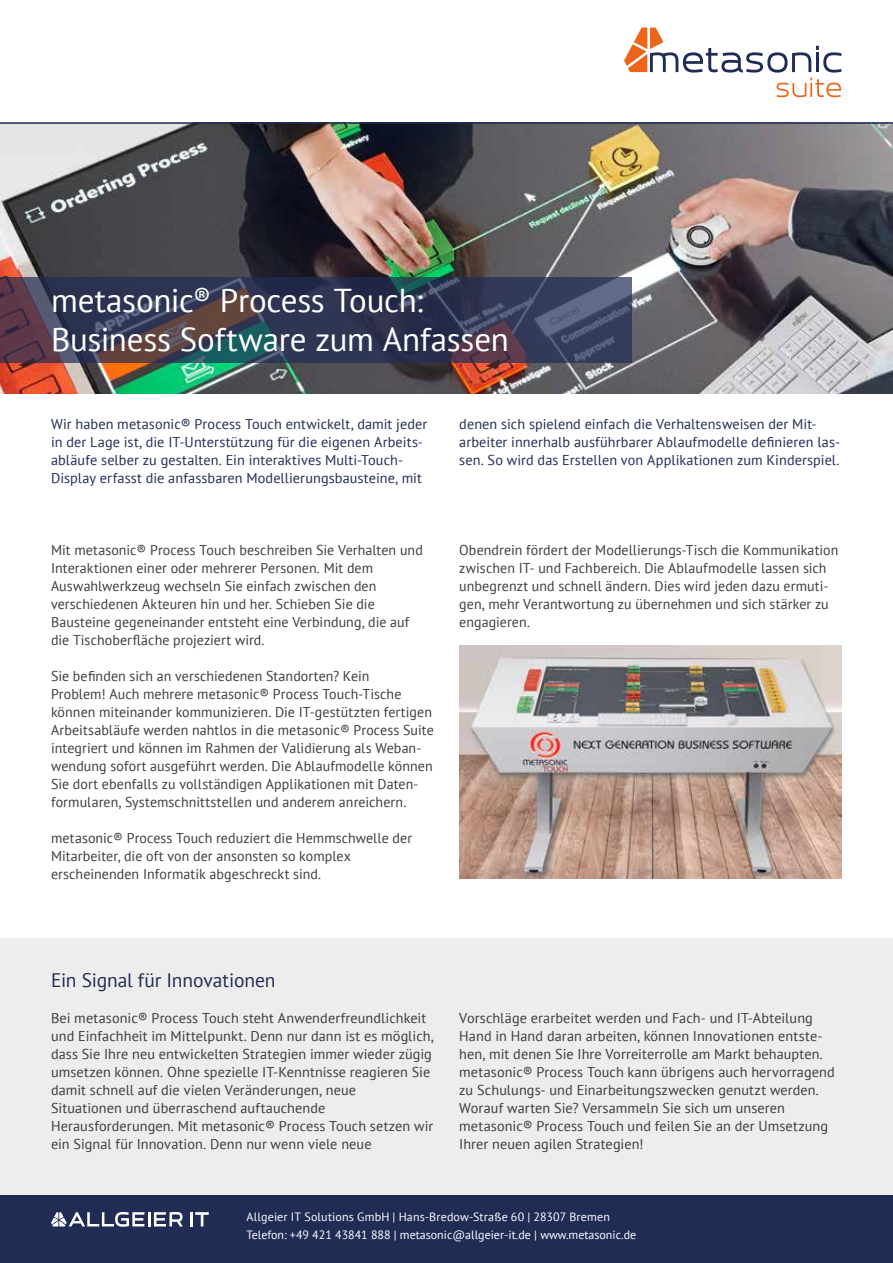
<style>
.page{position:relative;width:893px;height:1263px;background:#fff}
.page>*{position:absolute;margin:0;border:0;box-sizing:border-box;transform-origin:0 0}
.t1{font:33px/39.6px "PT Sans";letter-spacing:-.005em;color:#fff}
.t2{font:19.5px "PT Sans";letter-spacing:-.005em;color:#212c55}
.t3{font:14.25px/18px "PT Sans";letter-spacing:.005em;color:#3c3c3b}
.t4{font:14.25px/18px "PT Sans";letter-spacing:.005em;color:#212c55}
.t5{font:12px/18px "PT Sans";color:#fff}
</style>
<div class="page">
<div style="left:0;top:1195px;width:893px;height:68px;background:#212c55"></div>
<hr style="left:190px;top:1212px;width:3px;height:14px;background:#fff">
<svg style="left:195px;top:1212px;width:14px;height:14px"></svg>
<hr style="left:148px;top:1212px;width:3px;height:14px;background:#fff">
<svg style="left:154px;top:1212px;width:29px;height:15px"></svg>
<svg style="left:51px;top:1212px;width:94px;height:15px"></svg>
<img style="left:0;top:124px;width:893px;height:269px">
<div style="left:0;top:939px;width:893px;height:256px;background:#ededed"></div>
<svg style="left:0;top:277px;width:631px;height:86px;background:#3a3d55"></svg>
<img style="left:459px;top:645px;width:383px;height:234px">
<hr style="left:0;top:122px;width:893px;height:2px;background:#212c55">
<svg style="left:624px;top:28px;width:217px;height:69px"></svg>
<h1 class="t1" style="left:51px;top:279px;width:459px">metasonic<sup>®</sup> Process Touch:<br>Business Software zum Anfassen</h1>
<p class="t4" style="left:51px;top:415px;width:378px">Wir haben metasonic® Process Touch entwickelt, damit jeder in der Lage ist, die IT-Unterstützung für die eigenen Arbeits&shy;abläufe selber zu gestalten. Ein interaktives Multi-Touch-Display erfasst die anfassbaren Modellierungsbausteine, mit</p>
<p class="t4" style="left:459px;top:415px;width:382px">denen sich spielend einfach die Verhaltensweisen der Mit&shy;arbeiter innerhalb ausführbarer Ablaufmodelle definieren las&shy;sen. So wird das Erstellen von Applikationen zum Kinderspiel.</p>
<p class="t3" style="left:51px;top:541px;width:373px">Mit metasonic® Process Touch beschreiben Sie Verhalten und Interaktionen einer oder mehrerer Personen. Mit dem Auswahlwerkzeug wechseln Sie einfach zwischen den verschiedenen Akteuren hin und her. Schieben Sie die Bausteine gegeneinander entsteht eine Verbindung, die auf die Tischoberfläche projeziert wird.</p>
<p class="t3" style="left:51px;top:667px;width:384px">Sie befinden sich an verschiedenen Standorten? Kein<br>Problem! Auch mehrere metasonic® Process Touch-Tische können miteinander kommunizieren. Die IT-gestützten fertigen Arbeitsabläufe werden nahtlos in die metasonic® Process Suite integriert und können im Rahmen der Validierung als Weban&shy;wendung sofort ausgeführt werden. Die Ablaufmodelle können Sie dort ebenfalls zu vollständigen Applikationen mit Daten&shy;formularen, Systemschnittstellen und anderem anreichern.</p>
<p class="t3" style="left:51px;top:829px;width:363px">metasonic® Process Touch reduziert die Hemmschwelle der<br>Mitarbeiter, die oft von der ansonsten so komplex erscheinenden Informatik abgeschreckt sind.</p>
<p class="t3" style="left:459px;top:541px;width:381px">Obendrein fördert der Modellierungs-Tisch die Kommunikation zwischen IT- und Fachbereich. Die Ablaufmodelle lassen sich unbegrenzt und schnell ändern. Dies wird jeden dazu ermuti&shy;gen, mehr Verantwortung zu übernehmen und sich stärker zu engagieren.</p>
<h2 class="t2" style="left:51px;top:968px;width:226px">Ein Signal für Innovationen</h2>
<p class="t3" style="left:51px;top:1009px;width:384px">Bei metasonic® Process Touch steht Anwenderfreundlichkeit und Einfachheit im Mittelpunkt. Denn nur dann ist es möglich, dass Sie Ihre neu entwickelten Strategien immer wieder zügig umsetzen können. Ohne spezielle IT-Kenntnisse reagieren Sie damit schnell auf die vielen Veränderungen, neue<br>Situationen und überraschend auftauchende Herausforderungen. Mit metasonic® Process Touch setzen wir ein Signal für Innovation. Denn nur wenn viele neue</p>
<p class="t3" style="left:459px;top:1009px;width:377px">Vorschläge erarbeitet werden und Fach- und IT-Abteilung Hand in Hand daran arbeiten, können Innovationen entste&shy;hen, mit denen Sie Ihre Vorreiterrolle am Markt behaupten. metasonic® Process Touch kann übrigens auch hervorragend zu Schulungs- und Einarbeitungszwecken genutzt werden.<br>Worauf warten Sie? Versammeln Sie sich um unseren metasonic® Process Touch und feilen Sie an der Umsetzung Ihrer neuen agilen Strategien!</p>
<p class="t5" style="left:247px;top:1207px;width:391px">Allgeier IT Solutions GmbH | Hans-Bredow-Straße 60 | 28307 Bremen<br>Telefon: +49 421 43841 888 | metasonic@allgeier-it.de | www.metasonic.de</p>
</div>
